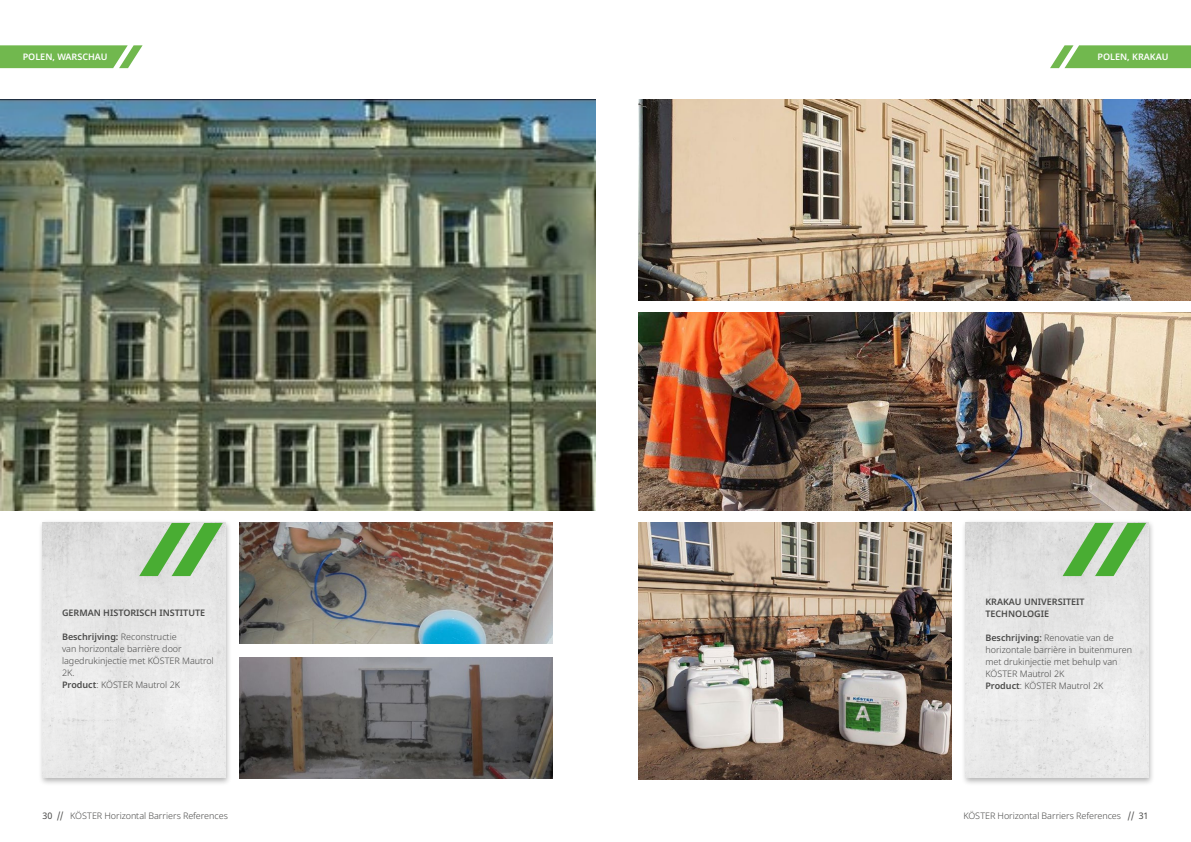
<style>
.page{position:relative;width:1191px;height:842px;background:#fff}
.page>*{position:absolute;margin:0;border:0;box-sizing:border-box;transform-origin:0 0}
.t1{font:300 9px/12px "Noto Sans";color:#4a4a49}
.t2{font:600 9px/12px "Noto Sans";color:#4a4a49}
.t3{font:600 9px "Noto Sans";color:#fff}
.s1{font-weight:600}
.s2{font-weight:400}
</style>
<div class="page">
<img style="left:0;top:99px;width:595px;height:411px">
<svg style="left:0;top:45px;width:143px;height:23px;background:#80bf61"></svg>
<div style="left:38px;top:519px;width:194px;height:266px;background:#000;opacity:.3"></div>
<img style="left:43px;top:522px;width:182px;height:255px">
<svg style="left:139px;top:523px;width:84px;height:53px;background:#9cc993"></svg>
<svg style="left:1050px;top:45px;width:141px;height:23px;background:#7fbf60"></svg>
<div style="left:961px;top:519px;width:194px;height:266px;background:#000;opacity:.3"></div>
<img style="left:966px;top:522px;width:182px;height:255px">
<svg style="left:1062px;top:523px;width:84px;height:53px;background:#9cc993"></svg>
<img style="left:638px;top:523px;width:313px;height:256px">
<img style="left:638px;top:312px;width:553px;height:199px">
<img style="left:638px;top:99px;width:553px;height:201px">
<img style="left:239px;top:522px;width:314px;height:122px">
<img style="left:239px;top:657px;width:314px;height:122px">
<p class="t3" style="left:23px;top:50px;width:86px">POLEN, WARSCHAU</p>
<p class="t2" style="left:62px;top:607px;width:145px">GERMAN HISTORISCH INSTITUTE</p>
<p class="t1" style="left:62px;top:631px;width:153px"><span class="s1">Beschrijving:</span> Reconstructie<br>van horizontale barrière door lagedrukinjectie met KÖSTER Mautrol<br>2K.<br><span class="s1">Product</span>: KÖSTER Mautrol 2K</p>
<p class="t3" style="left:1097px;top:51px;width:72px">POLEN, KRAKAU</p>
<p class="t2" style="left:985px;top:596px;width:101px">KRAKAU UNIVERSITEIT<br>TECHNOLOGIE</p>
<p class="t1" style="left:985px;top:632px;width:148px"><span class="s1">Beschrijving:</span> Renovatie van de horizontale barrière in buitenmuren met drukinjectie met behulp van<br>KÖSTER Mautrol 2K<br><span class="s1">Product</span>: KÖSTER Mautrol 2K</p>
<p class="t1" style="left:43px;top:810px;width:187px"><span class="s2">30 //</span> KÖSTER Horizontal Barriers References</p>
<p class="t1" style="left:963px;top:810px;width:187px">KÖSTER Horizontal Barriers References <span class="s2">// 31</span></p>
</div>
